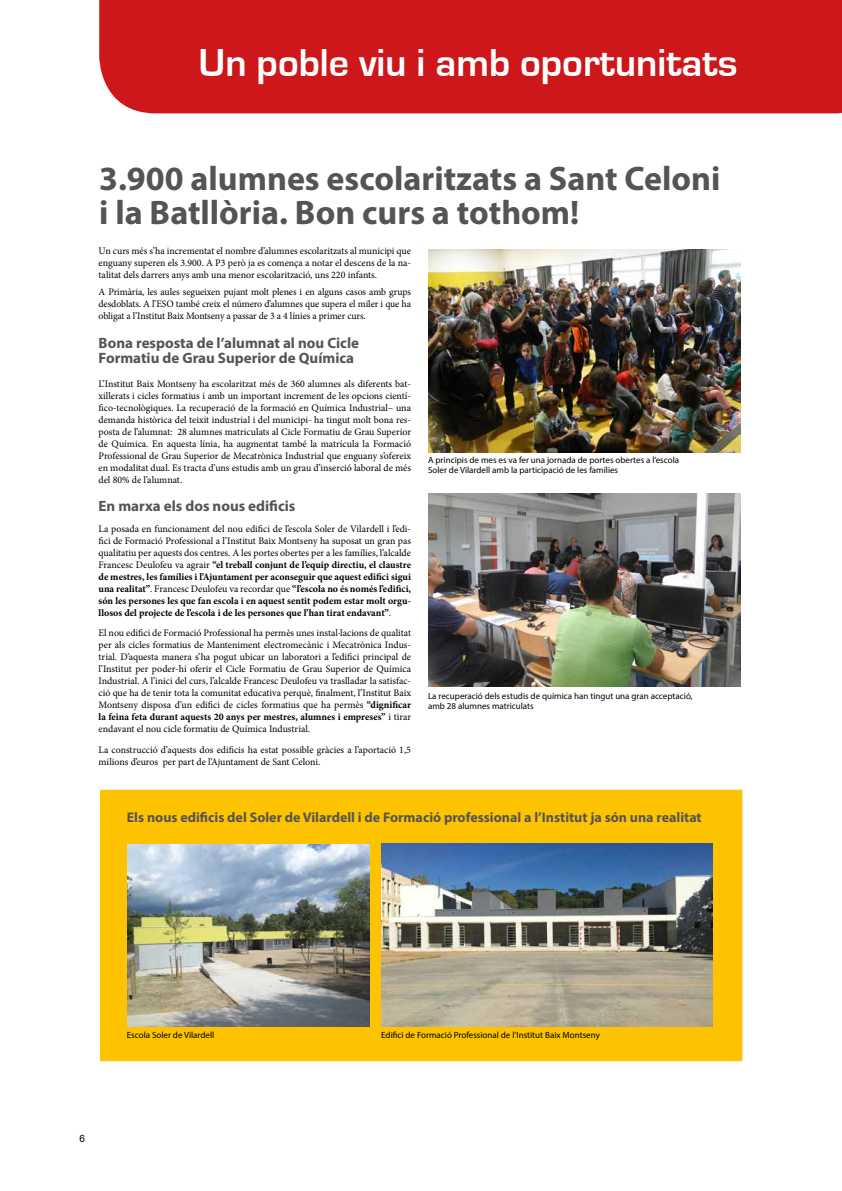
<style>
.page{position:relative;width:842px;height:1191px;background:#fff}
.page>*{position:absolute;margin:0;border:0;box-sizing:border-box;transform-origin:0 0}
.t1{font:700 40px "Eurostile";color:#fff}
.t2{font:700 34.1px/34.1px "Myriad Pro";color:#555454}
.t3{font:700 15px/15px "Myriad Pro";color:#555454}
.t4{font:700 14px "Myriad Pro";color:#555454}
.t5{font:10px/12px "Minion Pro";color:#000;text-align:justify}
.t6{font:700 10px/12px "Minion Pro";color:#000;text-align:justify}
.t7{font:10px "Arial";color:#000}
.t8{font:9px/10px "Myriad Pro";color:#000}
.s1{font-weight:400}
.s2{font-weight:700}
</style>
<div class="page">
<div style="left:99px;top:0;width:743px;height:113px;background:#cd171a"></div>
<div style="left:100px;top:789px;width:642px;height:272px;background:#fdc300"></div>
<img style="left:428px;top:250px;width:312px;height:202px">
<img style="left:428px;top:493px;width:312px;height:193px">
<img style="left:127px;top:844px;width:243px;height:182px">
<img style="left:381px;top:844px;width:331px;height:182px">
<h1 class="t1" style="left:198px;top:41px;width:541px">Un poble viu i amb oportunitats</h1>
<h2 class="t2" style="left:99px;top:160px;width:623px">3.900 alumnes escolaritzats a Sant Celoni i la Batllòria. Bon curs a tothom!</h2>
<p class="t5" style="left:99px;top:244px;width:314px">Un curs més s’ha incrementat el nombre d’alumnes escolaritzats al municipi que enguany superen els 3.900. A P3 però ja es comença a notar el descens de la na&shy;talitat dels darrers anys amb una menor escolarització, uns 220 infants.</p>
<p class="t5" style="left:99px;top:286px;width:314px">A Primària, les aules segueixen pujant molt plenes i en alguns casos amb grups desdoblats. A l’ESO també creix el número d’alumnes que supera el miler i que ha obligat a l’Institut Baix Montseny a passar de 3 a 4 línies a primer curs.</p>
<h3 class="t3" style="left:99px;top:335px;width:262px">Bona resposta de l’alumnat al nou Cicle<br>Formatiu de Grau Superior de Química</h3>
<p class="t5" style="left:99px;top:377px;width:314px">L’Institut Baix Montseny ha escolaritzat més de 360 alumnes als diferents bat&shy;xillerats i cicles formatius i amb un important increment de les opcions cientí&shy;fico-tecnològiques. La recuperació de la formació en Química Industrial– una demanda històrica del teixit industrial i del municipi- ha tingut molt bona res&shy;posta de l’alumnat: 28 alumnes matriculats al Cicle Formatiu de Grau Superior de Química. En aquesta línia, ha augmentat també la matrícula la Formació Professional de Grau Superior de Mecatrònica Industrial que enguany s’ofereix en modalitat dual. Es tracta d’uns estudis amb un grau d’inserció laboral de més del 80% de l’alumnat.</p>
<h3 class="t3" style="left:99px;top:498px;width:198px">En marxa els dos nous edificis</h3>
<p class="t6" style="left:99px;top:522px;width:314px"><span class="s1">La posada en funcionament del nou edifici de l’escola Soler de Vilardell i l’edi&shy;fici de Formació Professional a l’Institut Baix Montseny ha suposat un gran pas qualitatiu per aquests dos centres. A les portes obertes per a les famílies, l’alcalde Francesc Deulofeu va agrair</span> “el treball conjunt de l’equip directiu, el claustre de mestres, les famílies i l’Ajuntament per aconseguir que aquest edifici sigui una realitat”<span class="s1">. Francesc Deulofeu va recordar que</span> “l’escola no és només l’edifici, són les persones les que fan escola i en aquest sentit podem estar molt orgu&shy;llosos del projecte de l’escola i de les persones que l’han tirat endavant”<span class="s1">.</span></p>
<p class="t5" style="left:99px;top:627px;width:314px">El nou edifici de Formació Professional ha permès unes instal·lacions de qualitat per als cicles formatius de Manteniment electromecànic i Mecatrònica Indus&shy;trial. D’aquesta manera s’ha pogut ubicar un laboratori a l’edifici principal de l’Institut per poder-hi oferir el Cicle Formatiu de Grau Superior de Química Industrial. A l’inici del curs, l’alcalde Francesc Deulofeu va traslladar la satisfac&shy;ció que ha de tenir tota la comunitat educativa perquè, finalment, l’Institut Baix Montseny disposa d’un edifici de cicles formatius que ha permès <span class="s2">“dignificar la feina feta durant aquests 20 anys per mestres, alumnes i empreses”</span> i tirar endavant el nou cicle formatiu de Química Industrial.</p>
<p class="t5" style="left:99px;top:743px;width:314px">La construcció d’aquests dos edificis ha estat possible gràcies a l’aportació 1,5 milions d’euros per part de l’Ajuntament de Sant Celoni.</p>
<p class="t8" style="left:428px;top:455px;width:253px">A principis de mes es va fer una jornada de portes obertes a l’escola<br>Soler de Vilardell amb la participació de les famílies</p>
<p class="t8" style="left:428px;top:691px;width:266px">La recuperació dels estudis de química han tingut una gran acceptació, amb 28 alumnes matriculats</p>
<h3 class="t4" style="left:127px;top:808px;width:576px">Els nous edificis del Soler de Vilardell i de Formació professional a l’Institut ja són una realitat</h3>
<p class="t7" style="left:79px;top:1131px;width:7px">6</p>
<p class="t8" style="left:127px;top:1030px;width:89px">Escola Soler de Vilardell</p>
<p class="t8" style="left:381px;top:1030px;width:220px">Edifici de Formació Professional de l’Institut Baix Montseny</p>
</div>
